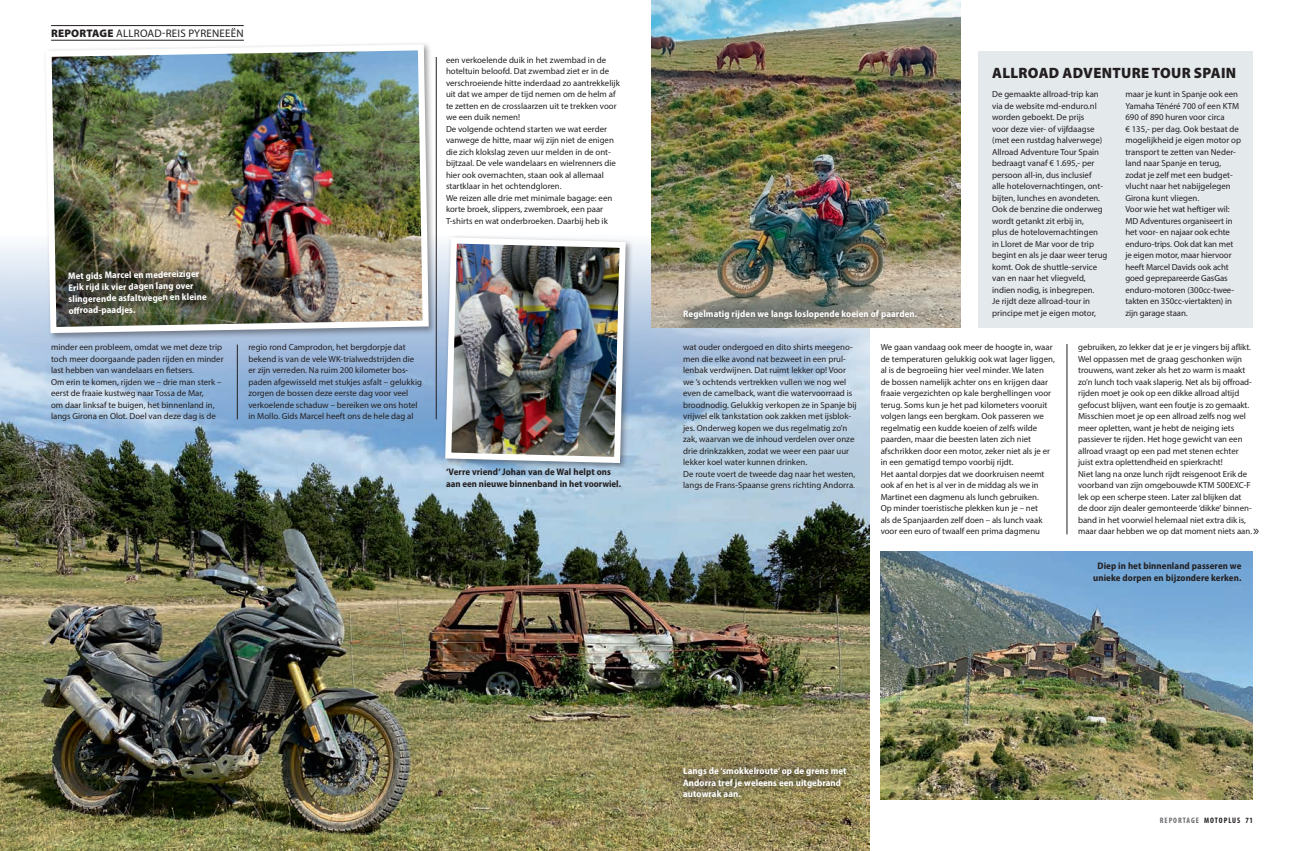
<style>
.page{position:relative;width:1304px;height:851px;background:#fff}
.page>*{position:absolute;margin:0;border:0;box-sizing:border-box;transform-origin:0 0}
.t1{font:900 15px "Myriad Pro";letter-spacing:.02em;color:#231f20}
.t2{font:semi-expanded 14px "Myriad Pro";color:#231f20}
.t3{font:11px "Myriad Pro";letter-spacing:.02em;color:#231f20}
.t4{font:700 semi-condensed 9.5px/11.5px "Myriad Pro";letter-spacing:.01em;color:#fff}
.t5{font:700 semi-condensed 9.5px/11.5px "Myriad Pro";letter-spacing:.01em;color:#231f20;text-align:center}
.t6{font:8.8px/11.5px "Myriad Pro";color:#231f20}
.t7{font:700 condensed 8px "Myriad Pro";letter-spacing:.12em;color:#231f20}
.s1{font-weight:900}
.s2{color:#6c6d70}
</style>
<div class="page">
<hr style="left:51px;top:25px;width:193px;height:1px;background:#231f20">
<hr style="left:51px;top:40px;width:193px;height:1px;background:#231f20">
<img style="left:0;top:235px;width:869px;height:615px">
<div style="left:978px;top:51px;width:275px;height:276px;background:#e4e9ec"></div>
<img style="left:652px;top:0;width:308px;height:327px">
<div style="left:443px;top:235px;width:191px;height:236px;background:#231f20;opacity:.45"></div>
<img style="left:442px;top:235px;width:187px;height:231px">
<div style="left:43px;top:42px;width:394px;height:299px;background:#231f20;opacity:.45"></div>
<img style="left:43px;top:42px;width:389px;height:294px">
<img style="left:881px;top:551px;width:372px;height:248px">
<div style="left:671px;top:754px;width:188px;height:56px;background:#231f20;opacity:.75"></div>
<div style="left:671px;top:297px;width:258px;height:34px;background:#231f20;opacity:.75"></div>
<img style="left:55px;top:257px;width:164px;height:71px">
<hr style="left:1067px;top:344px;width:1px;height:190px;background:#231f20">
<hr style="left:436px;top:57px;width:1px;height:362px;background:#231f20">
<hr style="left:237px;top:344px;width:1px;height:75px;background:#231f20">
<p class="t3" style="left:51px;top:26px;width:194px"><span class="s1">REPORTAGE</span> ALLROAD-REIS PYRENEEËN</p>
<p class="t4" style="left:68px;top:270px;width:140px;rotate:-1deg">Met gids Marcel en medereiziger<br>Erik rijd ik vier dagen lang over slingerende asfaltwegen en kleine off road-paadjes.</p>
<p class="t6" style="left:446px;top:54px;width:175px">een verkoelende duik in het zwembad in de hoteltuin beloofd. Dat zwembad ziet er in de verschroeiende hitte inderdaad zo aantrekkelijk uit dat we amper de tijd nemen om de helm af te zetten en de crosslaarzen uit te trekken voor we een duik nemen!<br>De volgende ochtend starten we wat eerder vanwege de hitte, maar wij zijn niet de enigen die zich klokslag zeven uur melden in de ont&shy;bijtzaal. De vele wandelaars en wielrenners die hier ook overnachten, staan ook al allemaal startklaar in het ochtendgloren.<br>We reizen alle drie met minimale bagage: een korte broek, slippers, zwembroek, een paar T-shirts en wat onderbroeken. Daarbij heb ik</p>
<p class="t4" style="left:683px;top:308px;width:235px">Regelmatig rijden we langs loslopende koeien of paarden.</p>
<h1 class="t1" style="left:992px;top:63px;width:245px">ALLROAD ADVENTURE TOUR SPAIN</h1>
<p class="t6" style="left:992px;top:88px;width:117px">De gemaakte allroad-trip kan via de website md-enduro.nl worden geboekt. De prijs<br>voor deze vier- of vijfdaagse (met een rustdag halverwege)<br>Allroad Adventure Tour Spain bedraagt vanaf € 1.695,- per persoon all-in, dus inclusief<br>alle hotelovernachtingen, ont&shy;bijten, lunches en avondeten.<br>Ook de benzine die onderweg wordt getankt zit erbij in,<br>plus de hotelovernachtingen<br>in Lloret de Mar voor de trip begint en als je daar weer terug komt. Ook de shuttle-service van en naar het vliegveld, indien nodig, is inbegrepen.<br>Je rijdt deze allroad-tour in principe met je eigen motor,</p>
<p class="t6" style="left:1125px;top:88px;width:117px">maar je kunt in Spanje ook een<br>Yamaha Ténéré 700 of een KTM<br>690 of 890 huren voor circa<br>€ 135,- per dag. Ook bestaat de mogelijkheid je eigen motor op transport te zetten van Neder&shy;land naar Spanje en terug, zodat je zelf met een budget&shy;vlucht naar het nabijgelegen<br>Girona kunt vliegen.<br>Voor wie het wat heftiger wil:<br>MD Adventures organiseert in het voor- en najaar ook echte enduro-trips. Ook dat kan met je eigen motor, maar hiervoor heeft Marcel Davids ook acht goed geprepareerde GasGas enduro-motoren (300cc-twee&shy;takten en 350cc-viertakten) in zijn garage staan.</p>
<p class="t6" style="left:51px;top:341px;width:174px">minder een probleem, omdat we met deze trip toch meer doorgaande paden rijden en minder last hebben van wandelaars en fietsers.<br>Om erin te komen, rijden we – drie man sterk – eerst de fraaie kustweg naar Tossa de Mar,<br>om daar linksaf te buigen, het binnenland in, langs Girona en Olot. Doel van deze dag is de</p>
<p class="t6" style="left:249px;top:341px;width:175px">regio rond Camprodon, het bergdorpje dat bekend is van de vele WK-trialwedstrijden die er zijn verreden. Na ruim 200 kilometer bos&shy;paden afgewisseld met stukjes asfalt – gelukkig zorgen de bossen deze eerste dag voor veel verkoelende schaduw – bereiken we ons hotel in Mollo. Gids Marcel heeft ons de hele dag al</p>
<p class="t6" style="left:683px;top:341px;width:175px">wat ouder ondergoed en dito shirts meegeno&shy;men die elke avond nat bezweet in een prul&shy;lenbak verdwijnen. Dat ruimt lekker op! Voor we ’s ochtends vertrekken vullen we nog wel even de camelback, want die watervoorraad is broodnodig. Gelukkig verkopen ze in Spanje bij vrijwel elk tankstation ook zakken met ijsblok&shy;jes. Onderweg kopen we dus regelmatig zo’n zak, waarvan we de inhoud verdelen over onze drie drinkzakken, zodat we weer een paar uur lekker koel water kunnen drinken.<br>De route voert de tweede dag naar het westen, langs de Frans-Spaanse grens richting Andorra.</p>
<p class="t5" style="left:446px;top:466px;width:177px;text-align:left">‘Verre vriend’ Johan van de Wal helpt ons aan een nieuwe binnenband in het voorwiel.</p>
<p class="t6" style="left:881px;top:341px;width:176px">We gaan vandaag ook meer de hoogte in, waar de temperaturen gelukkig ook wat lager liggen, al is de begroeiing hier veel minder. We laten de bossen namelijk achter ons en krijgen daar fraaie vergezichten op kale berghellingen voor terug. Soms kun je het pad kilometers vooruit volgen langs een bergkam. Ook passeren we regelmatig een kudde koeien of zelfs wilde paarden, maar die beesten laten zich niet afschrikken door een motor, zeker niet als je er in een gematigd tempo voorbij rijdt.<br>Het aantal dorpjes dat we doorkruisen neemt ook af en het is al ver in de middag als we in Martinet een dagmenu als lunch gebruiken.<br>Op minder toeristische plekken kun je – net<br>als de Spanjaarden zelf doen – als lunch vaak voor een euro of twaalf een prima dagmenu</p>
<p class="t6" style="left:1078px;top:341px;width:175px">gebruiken, zo lekker dat je er je vingers bij aflikt.<br>Wel oppassen met de graag geschonken wijn trouwens, want zeker als het zo warm is maakt zo’n lunch toch vaak slaperig. Net als bij offroad&shy;rijden moet je ook op een dikke allroad altijd gefocust blijven, want een foutje is zo gemaakt.<br>Misschien moet je op een allroad zelfs nog wel meer opletten, want je hebt de neiging iets passiever te rijden. Het hoge gewicht van een allroad vraagt op een pad met stenen echter juist extra oplettendheid en spierkracht!<br>Niet lang na onze lunch rijdt reisgenoot Erik de voorband van zijn omgebouwde KTM 500EXC-F lek op een scherpe steen. Later zal blijken dat de door zijn dealer gemonteerde ‘dikke’ binnen&shy;band in het voorwiel helemaal niet extra dik is, maar daar hebben we op dat moment niets aan.</p>
<p class="t5" style="left:1093px;top:560px;width:150px">Diep in het binnenland passeren we unieke dorpen en bijzondere kerken.</p>
<h2 class="t2" style="left:1253px;top:522px;width:8px">»</h2>
<p class="t4" style="left:683px;top:765px;width:165px">Langs de ‘smokkelroute’ op de grens met<br>Andorra tref je weleens een uitgebrand autowrak aan.</p>
<p class="t7" style="left:1160px;top:815px;width:95px"><span class="s2">REPORTAGE</span> MOTOPLUS 71</p>
</div>
